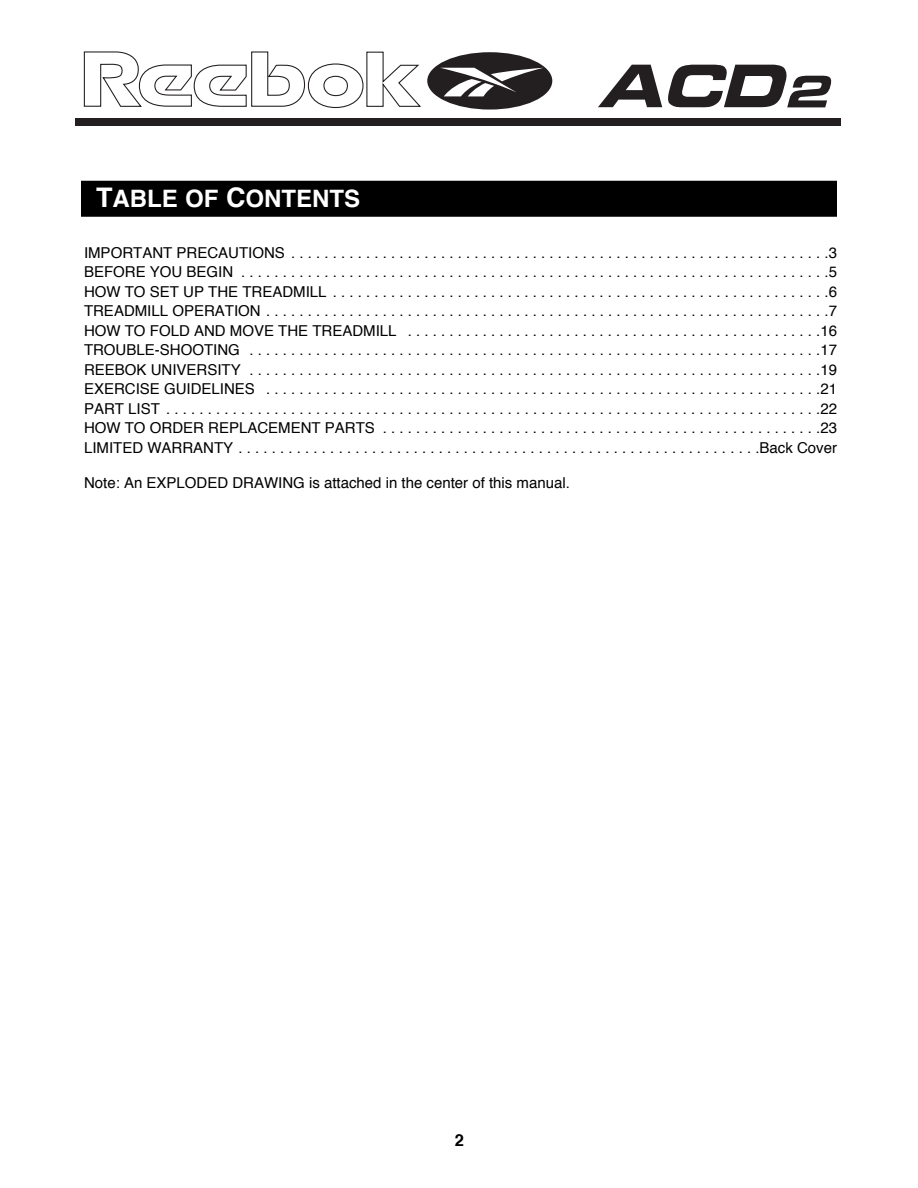
<style>
.page{position:relative;width:918px;height:1188px;background:#fff}
.page>*{position:absolute;margin:0;border:0;box-sizing:border-box;transform-origin:0 0}
.t1{font:700 24px "Helvetica";color:#fff}
.t2{font:700 16.5px "Helvetica";color:#000}
.t3{font:15px/19.5px "Helvetica";color:#000;text-align:justify}
.s1{font-size:27px}
</style>
<div class="page">
<div style="left:81px;top:181px;width:756px;height:36px;background:#000"></div>
<div style="left:75px;top:118px;width:766px;height:7px;background:#231f20"></div>
<svg style="left:83px;top:51px;width:338px;height:58px"></svg>
<div style="left:427px;top:52px;width:125px;height:58px;background:#231f20;border-radius:50%"></div>
<svg style="left:441px;top:68px;width:103px;height:28px"></svg>
<svg style="left:598px;top:65px;width:234px;height:43px"></svg>
<h1 class="t1" style="left:96px;top:190px;width:266px"><span class="s1">T</span>ABLE OF <span class="s1">C</span>ONTENTS</h1>
<p class="t3" style="left:84px;top:244px;width:755px">IMPORTANT PRECAUTIONS . . . . . . . . . . . . . . . . . . . . . . . . . . . . . . . . . . . . . . . . . . . . . . . . . . . . . . . . . . . . . . . . .3<br>BEFORE YOU BEGIN . . . . . . . . . . . . . . . . . . . . . . . . . . . . . . . . . . . . . . . . . . . . . . . . . . . . . . . . . . . . . . . . . . . . . . .5<br>HOW TO SET UP THE TREADMILL . . . . . . . . . . . . . . . . . . . . . . . . . . . . . . . . . . . . . . . . . . . . . . . . . . . . . . . . . . . .6<br>TREADMILL OPERATION . . . . . . . . . . . . . . . . . . . . . . . . . . . . . . . . . . . . . . . . . . . . . . . . . . . . . . . . . . . . . . . . . . . .7<br>HOW TO FOLD AND MOVE THE TREADMILL . . . . . . . . . . . . . . . . . . . . . . . . . . . . . . . . . . . . . . . . . . . . . . . . . .16<br>TROUBLE-SHOOTING . . . . . . . . . . . . . . . . . . . . . . . . . . . . . . . . . . . . . . . . . . . . . . . . . . . . . . . . . . . . . . . . . . . . .17<br>REEBOK UNIVERSITY . . . . . . . . . . . . . . . . . . . . . . . . . . . . . . . . . . . . . . . . . . . . . . . . . . . . . . . . . . . . . . . . . . . . .19<br>EXERCISE GUIDELINES . . . . . . . . . . . . . . . . . . . . . . . . . . . . . . . . . . . . . . . . . . . . . . . . . . . . . . . . . . . . . . . . . . .21<br>PART LIST . . . . . . . . . . . . . . . . . . . . . . . . . . . . . . . . . . . . . . . . . . . . . . . . . . . . . . . . . . . . . . . . . . . . . . . . . . . . . . .22<br>HOW TO ORDER REPLACEMENT PARTS . . . . . . . . . . . . . . . . . . . . . . . . . . . . . . . . . . . . . . . . . . . . . . . . . . . . .23<br>LIMITED WARRANTY . . . . . . . . . . . . . . . . . . . . . . . . . . . . . . . . . . . . . . . . . . . . . . . . . . . . . . . . . . . . . . .Back Cover</p>
<p class="t3" style="left:84px;top:474px;width:487px">Note: An EXPLODED DRAWING is attached in the center of this manual.</p>
<p class="t2" style="left:455px;top:1134px;width:11px">2</p>
</div>
